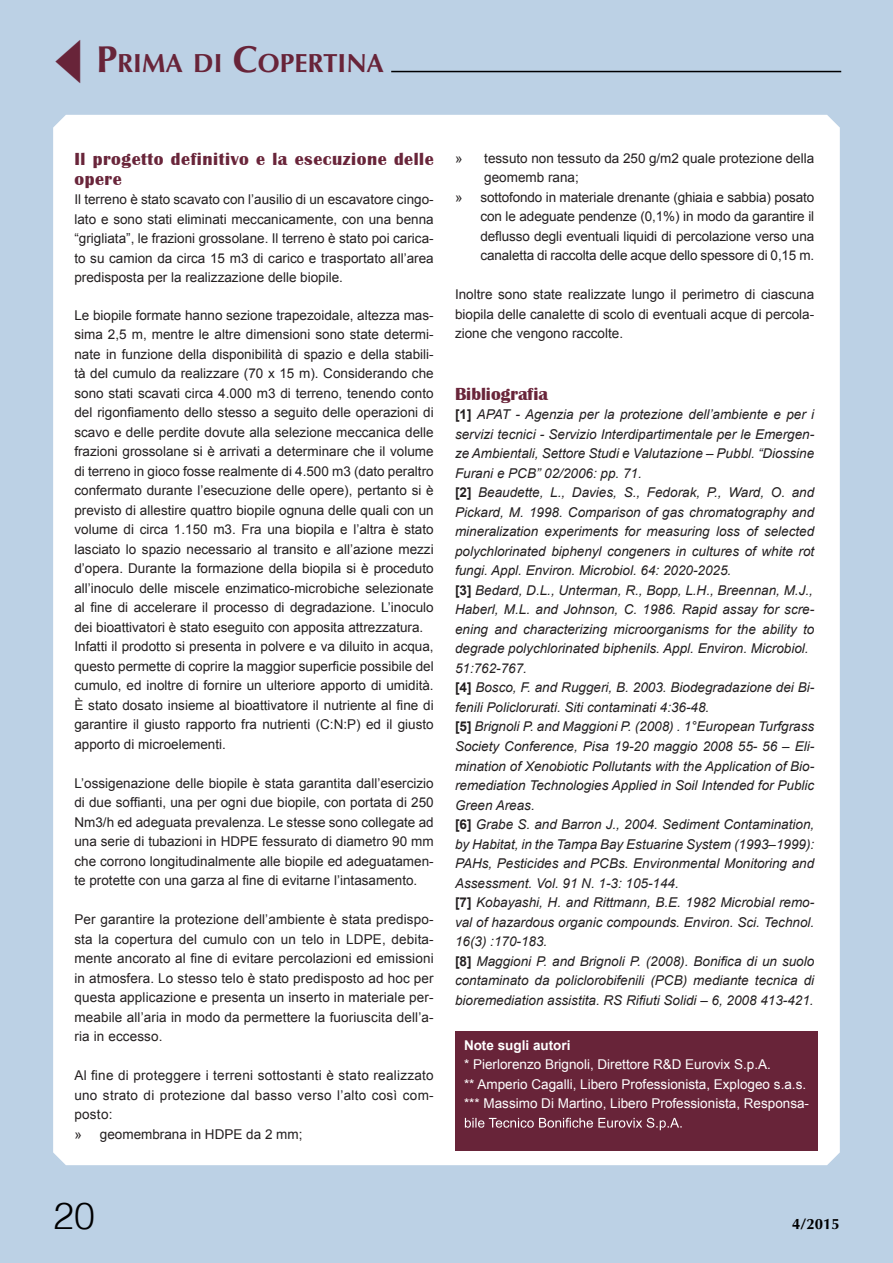
<style>
.page{position:relative;width:893px;height:1263px;background:#bcd1e5}
.page>*{position:absolute;margin:0;border:0;box-sizing:border-box;transform-origin:0 0}
.t1{font:300 37.5px "Helvetica";color:#000001}
.t2{font:700 26.25px "Optima LT Std";color:#682439}
.t3{font:700 18px/19.5px "Britannic";letter-spacing:.03em;color:#69253a}
.t4{font:700 18px "Britannic";color:#69253a}
.t5{font:700 15px "Optima";color:#000001}
.t6{font:13.5px/19.5px "Arial";color:#231f20;text-align:justify}
.t7{font:italic 13.5px/19.5px "Arial";color:#231f20;text-align:justify}
.t8{font:13.5px/19.5px "Arial";color:#fff}
.s1{font-size:37.5px}
.s2{font-weight:700;font-style:normal}
.s3{font-weight:700}
</style>
<div class="page">
<hr style="left:391px;top:71px;width:450px;height:1px;background:#000001">
<div style="left:53px;top:115px;width:787px;height:1050px;background:#fff"></div>
<div style="left:455px;top:1031px;width:363px;height:119px;background:#682439"></div>
<svg style="left:465px;top:1118px;width:217px;height:12px"></svg>
<p class="t2" style="left:96px;top:48px;width:289px"><span class="s1">P</span>RIMA DI <span class="s1">C</span>OPERTINA</p>
<p class="t3" style="left:74px;top:150px;width:361px">Il progetto definitivo e la esecuzione delle opere</p>
<p class="t6" style="left:74px;top:190px;width:361px">Il terreno è stato scavato con l’ausilio di un escavatore cingo&shy;lato e sono stati eliminati meccanicamente, con una benna “grigliata”, le frazioni grossolane. Il terreno è stato poi carica&shy;to su camion da circa 15 m3 di carico e trasportato all’area predisposta per la realizzazione delle biopile.</p>
<p class="t6" style="left:74px;top:305px;width:361px">Le biopile formate hanno sezione trapezoidale, altezza mas&shy;sima 2,5 m, mentre le altre dimensioni sono state determi&shy;nate in funzione della disponibilità di spazio e della stabili&shy;tà del cumulo da realizzare (70 x 15 m). Considerando che sono stati scavati circa 4.000 m3 di terreno, tenendo conto del rigonfiamento dello stesso a seguito delle operazioni di scavo e delle perdite dovute alla selezione meccanica delle frazioni grossolane si è arrivati a determinare che il volume di terreno in gioco fosse realmente di 4.500 m3 (dato peraltro confermato durante l’esecuzione delle opere), pertanto si è previsto di allestire quattro biopile ognuna delle quali con un volume di circa 1.150 m3. Fra una biopila e l’altra è stato lasciato lo spazio necessario al transito e all’azione mezzi d’opera. Durante la formazione della biopila si è proceduto all’inoculo delle miscele enzimatico-microbiche selezionate al fine di accelerare il processo di degradazione. L’inoculo dei bioattivatori è stato eseguito con apposita attrezzatura.</p>
<p class="t6" style="left:74px;top:637px;width:361px">Infatti il prodotto si presenta in polvere e va diluito in acqua, questo permette di coprire la maggior superficie possibile del cumulo, ed inoltre di fornire un ulteriore apporto di umidità.<br>È stato dosato insieme al bioattivatore il nutriente al fine di garantire il giusto rapporto fra nutrienti (C:N:P) ed il giusto apporto di microelementi.</p>
<p class="t6" style="left:74px;top:773px;width:361px">L’ossigenazione delle biopile è stata garantita dall’esercizio di due soffianti, una per ogni due biopile, con portata di 250<br>Nm3/h ed adeguata prevalenza. Le stesse sono collegate ad una serie di tubazioni in HDPE fessurato di diametro 90 mm che corrono longitudinalmente alle biopile ed adeguatamen&shy;te protette con una garza al fine di evitarne l’intasamento.</p>
<p class="t6" style="left:74px;top:910px;width:361px">Per garantire la protezione dell’ambiente è stata predispo&shy;sta la copertura del cumulo con un telo in LDPE, debita&shy;mente ancorato al fine di evitare percolazioni ed emissioni in atmosfera. Lo stesso telo è stato predisposto ad hoc per questa applicazione e presenta un inserto in materiale per&shy;meabile all’aria in modo da permettere la fuoriuscita dell’a&shy;ria in eccesso.</p>
<p class="t6" style="left:74px;top:1066px;width:361px">Al fine di proteggere i terreni sottostanti è stato realizzato uno strato di protezione dal basso verso l’alto così com&shy;posto:</p>
<p class="t6" style="left:74px;top:1124px;width:230px">» geomembrana in HDPE da 2 mm;</p>
<p class="t6" style="left:484px;top:149px;width:331px;text-indent:-29px">» tessuto non tessuto da 250 g/m2 quale protezione della geomemb rana;</p>
<p class="t6" style="left:480px;top:188px;width:335px;text-indent:-26px">» sottofondo in materiale drenante (ghiaia e sabbia) posato con le adeguate pendenze (0,1%) in modo da garantire il deflusso degli eventuali liquidi di percolazione verso una canaletta di raccolta delle acque dello spessore di 0,15 m.</p>
<p class="t6" style="left:455px;top:285px;width:361px">Inoltre sono state realizzate lungo il perimetro di ciascuna biopila delle canalette di scolo di eventuali acque di percola&shy;zione che vengono raccolte.</p>
<p class="t4" style="left:455px;top:384px;width:94px">Bibliografia</p>
<p class="t7" style="left:455px;top:405px;width:361px"><span class="s2">[1]</span> APAT - Agenzia per la protezione dell’ambiente e per i servizi tecnici - Servizio Interdipartimentale per le Emergen&shy;ze Ambientali, Settore Studi e Valutazione – Pubbl. “Diossine</p>
<p class="t7" style="left:455px;top:464px;width:188px">Furani e PCB” 02/2006: pp. 71.</p>
<p class="t7" style="left:455px;top:483px;width:361px"><span class="s2">[2]</span> Beaudette, L., Davies, S., Fedorak, P., Ward, O. and Pickard, M. 1998. Comparison of gas chromatography and mineralization experiments for measuring loss of selected polychlorinated biphenyl congeners in cultures of white rot fungi. Appl. Environ. Microbiol. 64: 2020-2025.</p>
<p class="t7" style="left:455px;top:581px;width:359px"><span class="s2">[3]</span> Bedard, D.L., Unterman, R., Bopp, L.H., Breennan, M.J.,</p>
<p class="t7" style="left:455px;top:600px;width:361px">Haberl, M.L. and Johnson, C. 1986. Rapid assay for scre&shy;ening and characterizing microorganisms for the ability to degrade polychlorinated biphenils. Appl. Environ. Microbiol.</p>
<p class="t7" style="left:455px;top:659px;width:74px">51:762-767.</p>
<p class="t7" style="left:455px;top:678px;width:361px"><span class="s2">[4]</span> Bosco, F. and Ruggeri, B. 2003. Biodegradazione dei Bi&shy;fenili Policlorurati. Siti contaminati 4:36-48.</p>
<p class="t7" style="left:455px;top:717px;width:361px"><span class="s2">[5]</span> Brignoli P. and Maggioni P. (2008) . 1°European Turfgrass Society Conference, Pisa 19-20 maggio 2008 55- 56 – Eli&shy;mination of Xenobiotic Pollutants with the Application of Bio&shy;remediation Technologies Applied in Soil Intended for Public Green Areas.</p>
<p class="t7" style="left:455px;top:815px;width:361px"><span class="s2">[6]</span> Grabe S. and Barron J., 2004. Sediment Contamination, by Habitat, in the Tampa Bay Estuarine System (1993–1999):<br>PAHs, Pesticides and PCBs. Environmental Monitoring and Assessment. Vol. 91 N. 1-3: 105-144.</p>
<p class="t7" style="left:455px;top:893px;width:361px"><span class="s2">[7]</span> Kobayashi, H. and Rittmann, B.E. 1982 Microbial remo&shy;val of hazardous organic compounds. Environ. Sci. Technol.<br>16(3) :170-183.</p>
<p class="t7" style="left:455px;top:951px;width:361px"><span class="s2">[8]</span> Maggioni P. and Brignoli P. (2008). Bonifica di un suolo contaminato da policlorobifenili (PCB) mediante tecnica di bioremediation assistita. RS Rifiuti Solidi – 6, 2008 413-421.</p>
<p class="t8" style="left:464px;top:1035px;width:347px"><span class="s3">Note sugli autori<br></span>* Pierlorenzo Brignoli, Direttore R&amp;D Eurovix S.p.A.<br>** Amperio Cagalli, Libero Professionista, Explogeo s.a.s. *** Massimo Di Martino, Libero Professionista, Responsa-</p>
<p class="t1" style="left:53px;top:1184px;width:43px">20</p>
<p class="t5" style="left:792px;top:1215px;width:49px">4/2015</p>
</div>
